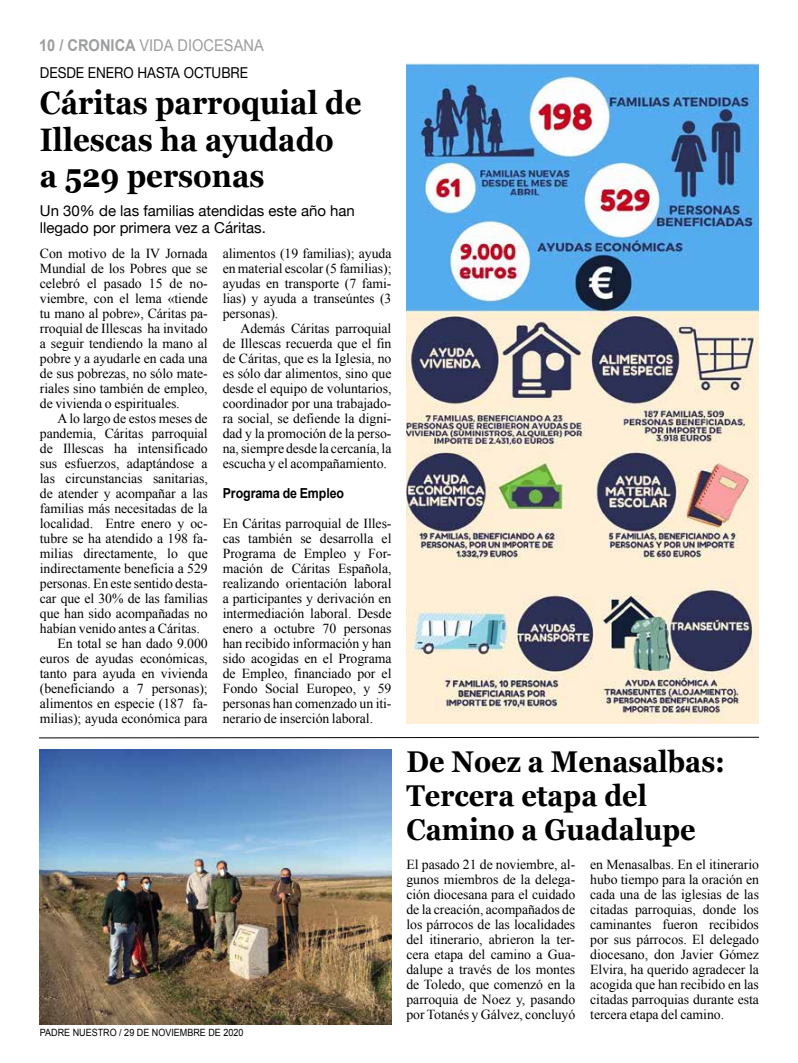
<style>
.page{position:relative;width:798px;height:1063px;background:#fff}
.page>*{position:absolute;margin:0;border:0;box-sizing:border-box;transform-origin:0 0}
.t1{font:700 32.5px/36.2px "Georgia";color:#000;scale:.9 1}
.t2{font:700 30px/33.8px "Georgia";color:#000;scale:.9 1}
.t3{font:16.25px "Arial";color:#9c9e9f;scale:.9 1}
.t4{font:15px/17.5px "Helvetica Neue";color:#000}
.t5{font:15px "Helvetica Neue";color:#000;scale:.9 1}
.t6{font:13.75px/15px "Times New Roman";letter-spacing:-.005em;color:#000;text-align:justify}
.t7{font:700 13.75px "Arial";letter-spacing:-.005em;color:#000;scale:.9 1}
.t8{font:10px "Arial";color:#000;scale:.9 1}
.s1{font-weight:700}
</style>
<div class="page">
<img style="left:406px;top:64px;width:352px;height:660px">
<svg style="left:39px;top:737px;width:720px;height:2px"></svg>
<img style="left:40px;top:749px;width:351px;height:275px">
<p class="t3" style="left:39px;top:34px;width:251px"><span class="s1">10 / CRONICA</span> VIDA DIOCESANA</p>
<p class="t5" style="left:40px;top:62px;width:233px">DESDE ENERO HASTA OCTUBRE</p>
<h1 class="t1" style="left:40px;top:83px;width:358px">Cáritas parroquial de<br>Illescas ha ayudado<br>a 529 personas</h1>
<p class="t4" style="left:40px;top:202px;width:316px">Un 30% de las familias atendidas este año han llegado por primera vez a Cáritas.</p>
<p class="t6" style="left:40px;top:245px;width:169px">Con motivo de la IV Jornada Mundial de los Pobres que se celebró el pasado 15 de no&shy;viembre, con el lema «tiende tu mano al pobre», Cáritas pa&shy;rroquial de Illescas ha invitado a seguir tendiendo la mano al pobre y a ayudarle en cada una de sus pobrezas, no sólo mate&shy;riales sino también de empleo, de vivienda o espirituales.</p>
<p class="t6" style="left:58px;top:410px;width:151px">A lo largo de estos meses de</p>
<p class="t6" style="left:40px;top:425px;width:169px">pandemia, Cáritas parroquial</p>
<p class="t6" style="left:40px;top:440px;width:169px">de Illescas ha intensificado</p>
<p class="t6" style="left:40px;top:455px;width:169px">sus esfuerzos, adaptándose a</p>
<p class="t6" style="left:40px;top:470px;width:169px">las circunstancias sanitarias,</p>
<p class="t6" style="left:40px;top:485px;width:169px">de atender y acompañar a las</p>
<p class="t6" style="left:40px;top:500px;width:169px">familias más necesitadas de la</p>
<p class="t6" style="left:40px;top:515px;width:169px">localidad. Entre enero y oc-</p>
<p class="t6" style="left:40px;top:530px;width:169px">tubre se ha atendido a 198 fa-</p>
<p class="t6" style="left:40px;top:545px;width:169px">milias directamente, lo que</p>
<p class="t6" style="left:40px;top:560px;width:169px">indirectamente beneficia a 529</p>
<p class="t6" style="left:40px;top:575px;width:169px">personas. En este sentido desta-</p>
<p class="t6" style="left:40px;top:590px;width:169px">car que el 30% de las familias</p>
<p class="t6" style="left:40px;top:605px;width:169px">que han sido acompañadas no</p>
<p class="t6" style="left:40px;top:620px;width:161px">habían venido antes a Cáritas.</p>
<p class="t6" style="left:58px;top:635px;width:152px">En total se han dado 9.000</p>
<p class="t6" style="left:40px;top:650px;width:169px">euros de ayudas económicas,</p>
<p class="t6" style="left:40px;top:665px;width:169px">tanto para ayuda en vivienda</p>
<p class="t6" style="left:40px;top:680px;width:169px">(beneficiando a 7 personas);</p>
<p class="t6" style="left:40px;top:695px;width:169px">alimentos en especie (187 fa-</p>
<p class="t6" style="left:40px;top:710px;width:169px">milias); ayuda económica para</p>
<p class="t6" style="left:223px;top:245px;width:170px">alimentos (19 familias); ayuda en material escolar (5 familias); ayudas en transporte (7 fami&shy;lias) y ayuda a transeúntes (3 personas).</p>
<p class="t6" style="left:223px;top:320px;width:170px;text-indent:18px">Además Cáritas parroquial de Illescas recuerda que el fin de Cáritas, que es la Iglesia, no es sólo dar alimentos, sino que desde el equipo de voluntarios, coordinador por una trabajado&shy;ra social, se defiende la digni&shy;dad y la promoción de la perso&shy;na, siempre desde la cercanía, la escucha y el acompañamiento.</p>
<p class="t7" style="left:223px;top:484px;width:136px">Programa de Empleo</p>
<p class="t6" style="left:223px;top:515px;width:170px">En Cáritas parroquial de Illes&shy;cas también se desarrolla el Programa de Empleo y For&shy;mación de Cáritas Española, realizando orientación laboral a participantes y derivación en intermediación laboral. Desde enero a octubre 70 personas han recibido información y han sido acogidas en el Programa de Empleo, financiado por el Fondo Social Europeo, y 59 personas han comenzado un iti&shy;nerario de inserción laboral.</p>
<p class="t8" style="left:40px;top:1026px;width:227px">PADRE NUESTRO / 29 DE NOVIEMBRE DE 2020</p>
<h2 class="t2" style="left:406px;top:743px;width:355px">De Noez a Menasalbas:<br>Tercera etapa del<br>Camino a Guadalupe</h2>
<p class="t6" style="left:406px;top:856px;width:170px">El pasado 21 de noviembre, al&shy;gunos miembros de la delega&shy;ción diocesana para el cuidado de la creación, acompañados de los párrocos de las localidades del itinerario, abrieron la ter&shy;cera etapa del camino a Gua&shy;dalupe a través de los montes de Toledo, que comenzó en la parroquia de Noez y, pasando por Totanés y Gálvez, concluyó</p>
<p class="t6" style="left:590px;top:856px;width:170px">en Menasalbas. En el itinerario hubo tiempo para la oración en cada una de las iglesias de las citadas parroquias, donde los caminantes fueron recibidos por sus párrocos. El delegado diocesano, don Javier Gómez Elvira, ha querido agradecer la acogida que han recibido en las citadas parroquias durante esta tercera etapa del camino.</p>
</div>
